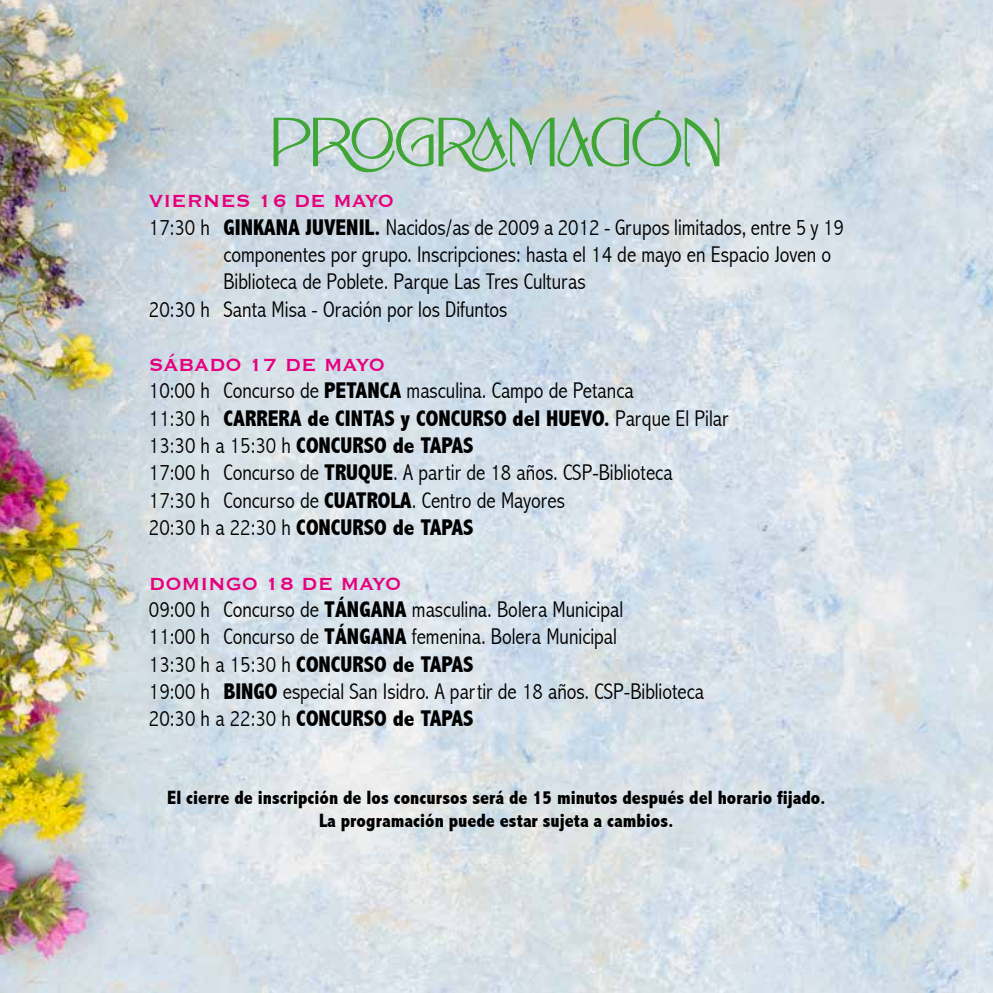
<style>
.page{position:relative;width:993px;height:993px;background:#fff}
.page>*{position:absolute;margin:0;border:0;box-sizing:border-box;transform-origin:0 0}
.t1{font:300 condensed 22.75px/27.3px "Abadi";color:#000}
.t2{font:700 22.75px "Copperplate Gothic BT";color:#e6007d}
.t3{font:800 condensed 19.25px/23.1px "Abadi";color:#000;text-align:center}
.s1{font-weight:800}
</style>
<div class="page">
<img style="left:0;top:0;width:992px;height:992px">
<svg style="left:273px;top:61px;width:446px;height:114px;background:#b9cfca"></svg>
<p class="t2" style="left:149px;top:189px;width:246px">VIERNES 16 DE MAYO</p>
<p class="t1" style="left:149px;top:213px;width:696px">17:30 h <span class="s1">GINKANA JUVENIL.</span> Nacidos/as de 2009 a 2012 - Grupos limitados, entre 5 y 19</p>
<p class="t1" style="left:223px;top:240px;width:609px">componentes por grupo. Inscripciones: hasta el 14 de mayo en Espacio Joven o</p>
<p class="t1" style="left:223px;top:268px;width:364px">Biblioteca de Poblete. Parque Las Tres Culturas</p>
<p class="t1" style="left:149px;top:295px;width:360px">20:30 h Santa Misa - Oración por los Difuntos</p>
<p class="t2" style="left:149px;top:352px;width:237px">SÁBADO 17 DE MAYO</p>
<p class="t1" style="left:149px;top:377px;width:581px">10:00 h Concurso de <span class="s1">PETANCA</span> masculina. Campo de Petanca<br>11:30 h <span class="s1">CARRERA de CINTAS y CONCURSO del HUEVO.</span> Parque El Pilar 13:30 h a 15:30 h <span class="s1">CONCURSO de TAPAS<br></span>17:00 h Concurso de <span class="s1">TRUQUE</span>. A partir de 18 años. CSP-Biblioteca<br>17:30 h Concurso de <span class="s1">CUATROLA</span>. Centro de Mayores<br>20:30 h a 22:30 h <span class="s1">CONCURSO de TAPAS</span></p>
<p class="t2" style="left:149px;top:571px;width:254px">DOMINGO 18 DE MAYO</p>
<p class="t1" style="left:149px;top:595px;width:556px">09:00 h Concurso de <span class="s1">TÁNGANA</span> masculina. Bolera Municipal<br>11:00 h Concurso de <span class="s1">TÁNGANA</span> femenina. Bolera Municipal<br>13:30 h a 15:30 h <span class="s1">CONCURSO de TAPAS<br></span>19:00 h <span class="s1">BINGO</span> especial San Isidro. A partir de 18 años. CSP-Biblioteca 20:30 h a 22:30 h <span class="s1">CONCURSO de TAPAS</span></p>
<p class="t3" style="left:167px;top:785px;width:659px">El cierre de inscripción de los concursos será de 15 minutos después del horario fijado.<br>La programación puede estar sujeta a cambios.</p>
</div>
